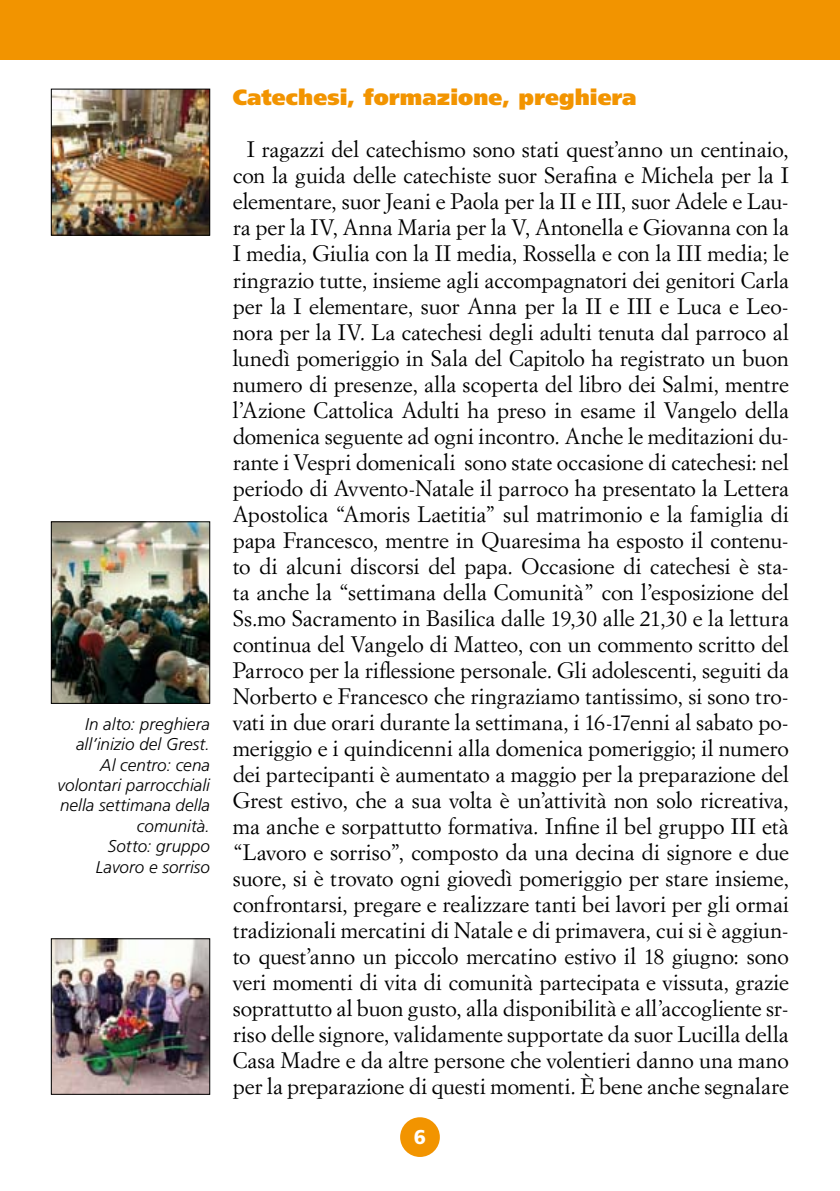
<style>
.page{position:relative;width:840px;height:1191px;background:#fff}
.page>*{position:absolute;margin:0;border:0;box-sizing:border-box;transform-origin:0 0}
.t1{font:22px/26px "Simoncini Garamond Std";letter-spacing:-.005em;color:#000;text-align:justify}
.t2{font:900 22px "Frutiger LT Std";letter-spacing:.005em;color:#f29400}
.t3{font:900 20px "Frutiger LT Std";color:#fff}
.t4{font:italic 300 17px/20.4px "Frutiger LT Std";letter-spacing:.005em;color:#000;text-align:right}
</style>
<div class="page">
<div style="left:400px;top:1117px;width:39px;height:40px;background:#f29400;border-radius:50%"></div>
<div style="left:0;top:0;width:839px;height:60px;background:#f29400"></div>
<hr style="left:839px;top:0;width:1px;height:60px;background:#f29400">
<img style="left:53px;top:91px;width:155px;height:142px">
<div style="left:51px;top:89px;width:159px;height:146px;border:1px solid #000"></div>
<img style="left:53px;top:523px;width:155px;height:178px">
<div style="left:51px;top:521px;width:159px;height:182px;border:1px solid #000"></div>
<img style="left:53px;top:940px;width:155px;height:152px">
<div style="left:51px;top:938px;width:159px;height:156px;border:1px solid #000"></div>
<p class="t4" style="left:57px;top:714px;width:154px">In alto: preghiera all’inizio del Grest.<br>Al centro: cena volontari parrocchiali nella settimana della comunità.<br>Sotto: gruppo<br>Lavoro e sorriso</p>
<p class="t2" style="left:232px;top:84px;width:405px">Catechesi, formazione, preghiera</p>
<p class="t1" style="left:232px;top:136px;width:557px;text-indent:14px">I ragazzi del catechismo sono stati quest’anno un centinaio, con la guida delle catechiste suor Serafina e Michela per la I elementare, suor Jeani e Paola per la II e III, suor Adele e Lau&shy;ra per la IV, Anna Maria per la V, Antonella e Giovanna con la I media, Giulia con la II media, Rossella e con la III media; le ringrazio tutte, insieme agli accompagnatori dei genitori Carla per la I elementare, suor Anna per la II e III e Luca e Leo&shy;nora per la IV. La catechesi degli adulti tenuta dal parroco al lunedì pomeriggio in Sala del Capitolo ha registrato un buon numero di presenze, alla scoperta del libro dei Salmi, mentre l’Azione Cattolica Adulti ha preso in esame il Vangelo della domenica seguente ad ogni incontro. Anche le meditazioni du&shy;rante i Vespri domenicali sono state occasione di catechesi: nel periodo di Avvento-Natale il parroco ha presentato la Lettera Apostolica “Amoris Laetitia” sul matrimonio e la famiglia di papa Francesco, mentre in Quaresima ha esposto il contenu&shy;to di alcuni discorsi del papa. Occasione di catechesi è sta&shy;ta anche la “settimana della Comunità” con l’esposizione del Ss.mo Sacramento in Basilica dalle 19,30 alle 21,30 e la lettura continua del Vangelo di Matteo, con un commento scritto del Parroco per la riflessione personale. Gli adolescenti, seguiti da Norberto e Francesco che ringraziamo tantissimo, si sono tro&shy;vati in due orari durante la settimana, i 16-17enni al sabato po&shy;meriggio e i quindicenni alla domenica pomeriggio; il numero dei partecipanti è aumentato a maggio per la preparazione del Grest estivo, che a sua volta è un’attività non solo ricreativa, ma anche e sorpattutto formativa. Infine il bel gruppo III età “Lavoro e sorriso”, composto da una decina di signore e due suore, si è trovato ogni giovedì pomeriggio per stare insieme, confrontarsi, pregare e realizzare tanti bei lavori per gli ormai tradizionali mercatini di Natale e di primavera, cui si è aggiun&shy;to quest’anno un piccolo mercatino estivo il 18 giugno: sono veri momenti di vita di comunità partecipata e vissuta, grazie soprattutto al buon gusto, alla disponibilità e all’accogliente sr&shy;riso delle signore, validamente supportate da suor Lucilla della Casa Madre e da altre persone che volentieri danno una mano per la preparazione di questi momenti. È bene anche segnalare</p>
<p class="t3" style="left:413px;top:1124px;width:14px">6</p>
</div>
